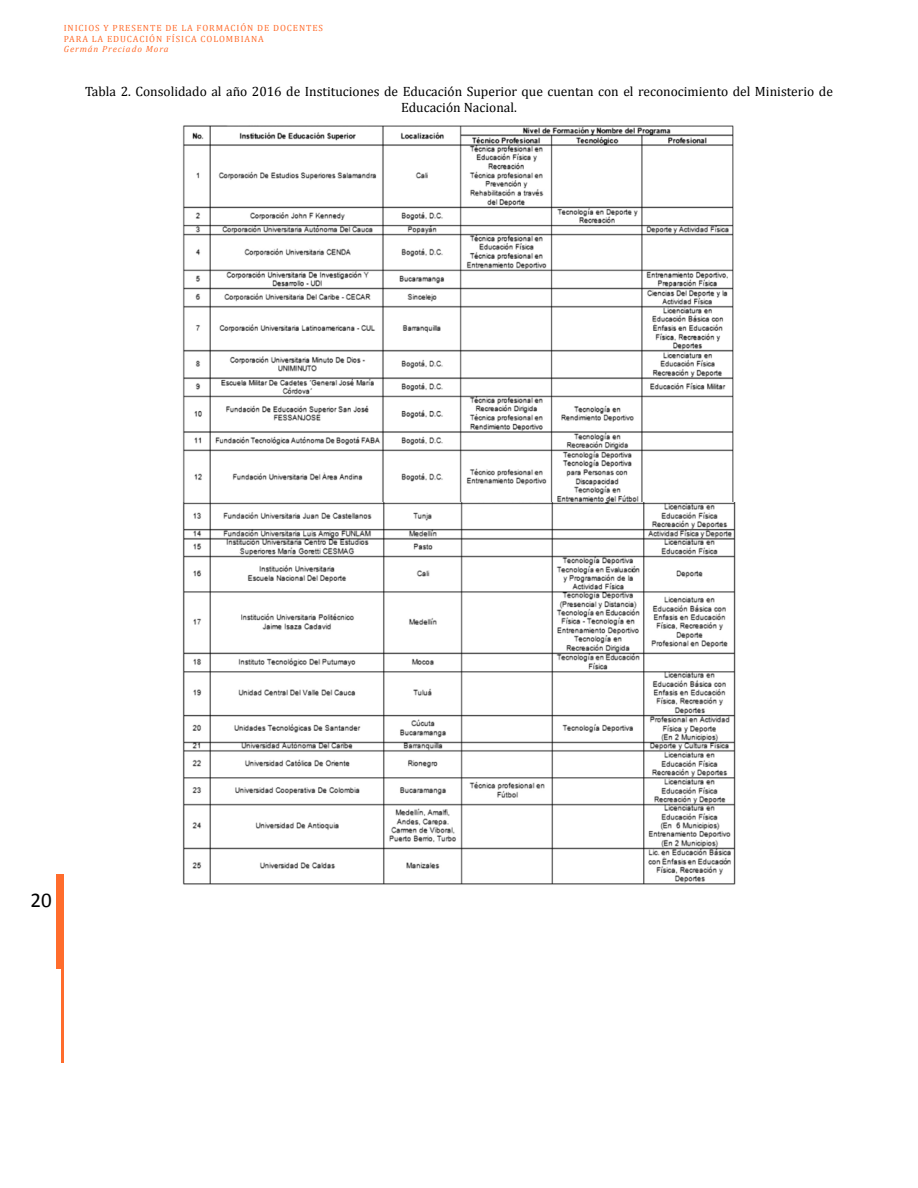
<style>
.page{position:relative;width:918px;height:1188px;background:#fff}
.page>*{position:absolute;margin:0;border:0;box-sizing:border-box;transform-origin:0 0}
.t1{font:21px "Calibri";color:#000}
.t2{font:13.5px/16.2px "Cambria";color:#000;text-align:center}
.t3{font:9px/10.5px "Cambria";letter-spacing:.1em;color:#ff6c2c}
.t4{font:italic 9px "Cambria";letter-spacing:.1em;color:#ff6c2c}
</style>
<div class="page">
<div style="left:56px;top:874px;width:6px;height:95px;background:#ff6c2c"></div>
<hr style="left:62px;top:874px;width:2px;height:188px;background:#ff6c2c">
<img style="left:182px;top:125px;width:554px;height:760px">
<p class="t3" style="left:64px;top:23px;width:261px">INICIOS Y PRESENTE DE LA FORMACIÓN DE DOCENTES<br>PARA LA EDUCACIÓN FÍSICA COLOMBIANA</p>
<p class="t4" style="left:64px;top:43px;width:106px">Germán Preciado Mora</p>
<p class="t2" style="left:85px;top:83px;width:749px">Tabla 2. Consolidado al año 2016 de Instituciones de Educación Superior que cuentan con el reconocimiento del Ministerio de<br>Educación Nacional.</p>
<h1 class="t1" style="left:30px;top:887px;width:23px">20</h1>
</div>
